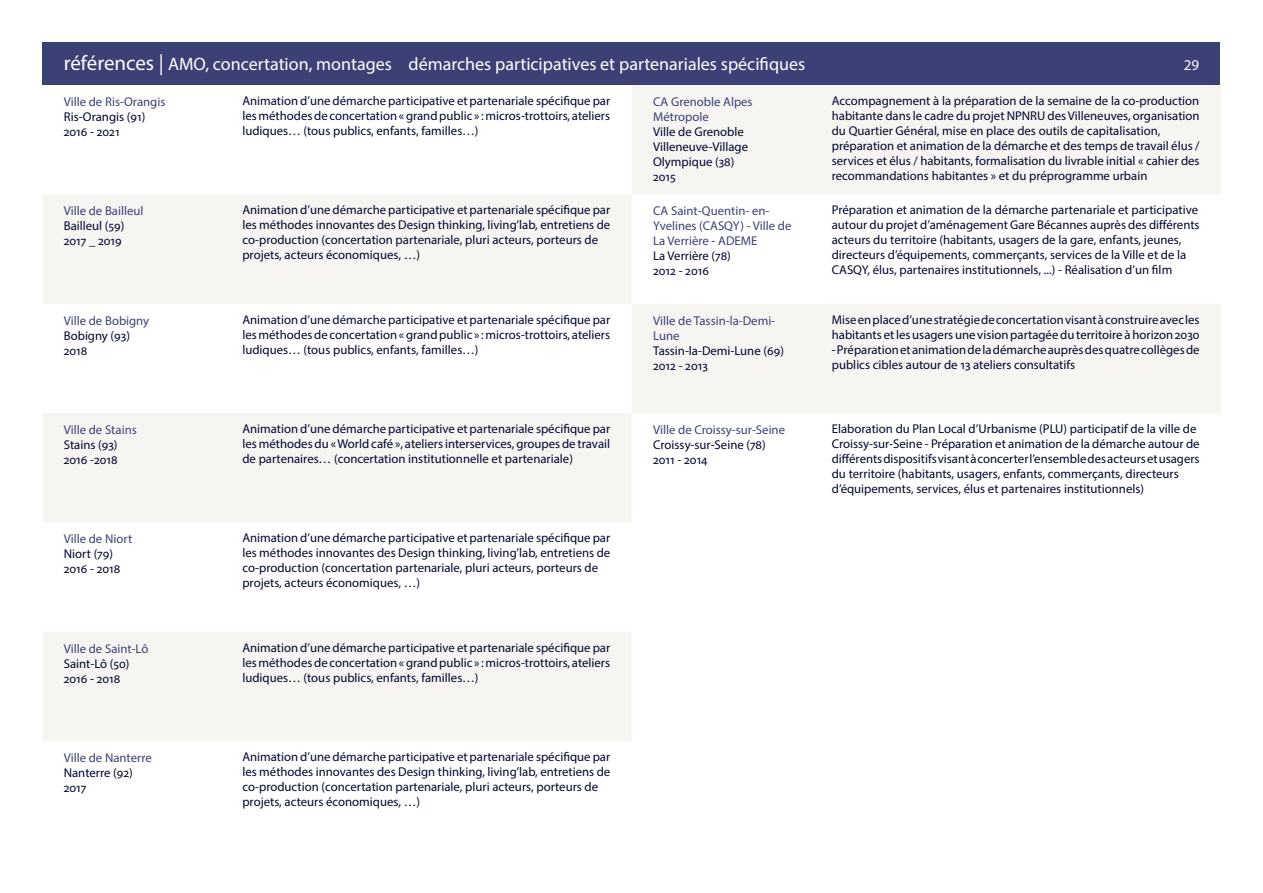
<style>
.page{position:relative;width:1263px;height:893px;background:#fff}
.page>*{position:absolute;margin:0;border:0;box-sizing:border-box;transform-origin:0 0}
.t1{font:18px "Myriad Pro";color:#fff}
.t2{font:15px "Myriad Pro";color:#fff}
.paragraphe_références{font:12.75px/15px "Myriad Pro";color:#00072d}
.paragraphe_tableau_références_-_colonne_{font:12.75px/15px "Myriad Pro";color:#00072d}
.paragraphe_tableau_références_-_colonne_-2{font:12.75px/15px "Myriad Pro";color:#3b4175}
.s1{font-size:21px}
.s2{color:#3b4175}
.s3{color:#00072d}
</style>
<div class="page">
<div style="left:43px;top:43px;width:1177px;height:42px;background:#3b4175"></div>
<svg style="left:43px;top:195px;width:588px;height:546px;fill:#f7f5f2"></svg>
<svg style="left:632px;top:85px;width:589px;height:328px;fill:#f7f5f2"></svg>
<div style="left:632px;top:194px;width:191px;height:110px;background:#fff"></div>
<h1 class="t1" style="left:64px;top:53px;width:743px"><span class="s1">références |</span> AMO, concertation, montages → démarches participatives et partenariales spécifiques</h1>
<p class="paragraphe_tableau_références_-_colonne_" style="left:64px;top:94px;width:103px"><span class="s2">Ville de Ris-Orangis<br></span>Ris-Orangis (91)<br>2016 - 2021</p>
<p class="paragraphe_références" style="left:242px;top:93px;width:369px;text-align:justify">Animation d’une démarche participative et partenariale spécifique par les méthodes de concertation « grand public » : micros-trottoirs, ateliers ludiques… (tous publics, enfants, familles…)</p>
<p class="t2" style="left:1184px;top:55px;width:17px">29</p>
<p class="paragraphe_tableau_références_-_colonne_" style="left:653px;top:94px;width:101px"><span class="s2">CA Grenoble Alpes<br>Métropole<br></span>Ville de Grenoble<br>Villeneuve-Village<br>Olympique (38)<br>2015</p>
<p class="paragraphe_références" style="left:832px;top:93px;width:369px">Accompagnement à la préparation de la semaine de la co-production habitante dans le cadre du projet NPNRU des Villeneuves, organisation du Quartier Général, mise en place des outils de capitalisation, préparation et animation de la démarche et des temps de travail élus / services et élus / habitants, formalisation du livrable initial « cahier des recommandations habitantes » et du préprogramme urbain</p>
<p class="paragraphe_tableau_références_-_colonne_-2" style="left:653px;top:203px;width:140px">CA Saint-Quentin- en-<br>Yvelines (CASQY) - Ville de<br>La Verrière - ADEME<br><span class="s3">La Verrière (78)<br>2012 - 2016</span></p>
<p class="paragraphe_références" style="left:832px;top:202px;width:369px">Préparation et animation de la démarche partenariale et participative autour du projet d’aménagement Gare Bécannes auprès des différents acteurs du territoire (habitants, usagers de la gare, enfants, jeunes, directeurs d’équipements, commerçants, services de la Ville et de la CASQY, élus, partenaires institutionnels, ...) - Réalisation d’un film</p>
<p class="paragraphe_tableau_références_-_colonne_" style="left:653px;top:313px;width:132px"><span class="s2">Ville de Tassin-la-Demi-<br>Lune<br></span>Tassin-la-Demi-Lune (69)<br>2012 - 2013</p>
<p class="paragraphe_références" style="left:832px;top:312px;width:369px">Mise en place d’une stratégie de concertation visant à construire avec les habitants et les usagers une vision partagée du territoire à horizon 2030</p>
<p class="paragraphe_tableau_références_-_colonne_" style="left:64px;top:203px;width:81px"><span class="s2">Ville de Bailleul<br></span>Bailleul (59)<br>2017 _ 2019</p>
<p class="paragraphe_références" style="left:242px;top:202px;width:369px">Animation d’une démarche participative et partenariale spécifique par les méthodes innovantes des Design thinking, living’lab, entretiens de co-production (concertation partenariale, pluri acteurs, porteurs de projets, acteurs économiques, …)</p>
<p class="paragraphe_tableau_références_-_colonne_" style="left:64px;top:313px;width:87px"><span class="s2">Ville de Bobigny<br></span>Bobigny (93)<br>2018</p>
<p class="paragraphe_références" style="left:242px;top:312px;width:369px;text-align:justify">Animation d’une démarche participative et partenariale spécifique par les méthodes de concertation « grand public » : micros-trottoirs, ateliers ludiques… (tous publics, enfants, familles…)</p>
<p class="paragraphe_références" style="left:832px;top:342px;width:369px">- Préparation et animation de la démarche auprès des quatre collèges de publics cibles autour de 13 ateliers consultatifs</p>
<p class="paragraphe_tableau_références_-_colonne_-2" style="left:64px;top:422px;width:75px">Ville de Stains<br><span class="s3">Stains (93)</span></p>
<p class="paragraphe_tableau_références_-_colonne_" style="left:64px;top:452px;width:55px">2016 -2018</p>
<p class="paragraphe_références" style="left:242px;top:421px;width:369px;text-align:justify">Animation d’une démarche participative et partenariale spécifique par les méthodes du « World café », ateliers interservices, groupes de travail de partenaires… (concertation institutionnelle et partenariale)</p>
<p class="paragraphe_tableau_références_-_colonne_" style="left:64px;top:531px;width:70px"><span class="s2">Ville de Niort<br></span>Niort (79)<br>2016 - 2018</p>
<p class="paragraphe_références" style="left:242px;top:530px;width:369px">Animation d’une démarche participative et partenariale spécifique par les méthodes innovantes des Design thinking, living’lab, entretiens de co-production (concertation partenariale, pluri acteurs, porteurs de projets, acteurs économiques, …)</p>
<p class="paragraphe_tableau_références_-_colonne_" style="left:64px;top:641px;width:86px"><span class="s2">Ville de Saint-Lô<br></span>Saint-Lô (50)<br>2016 - 2018</p>
<p class="paragraphe_références" style="left:242px;top:640px;width:369px;text-align:justify">Animation d’une démarche participative et partenariale spécifique par les méthodes de concertation « grand public » : micros-trottoirs, ateliers ludiques… (tous publics, enfants, familles…)</p>
<p class="paragraphe_tableau_références_-_colonne_" style="left:64px;top:750px;width:90px"><span class="s2">Ville de Nanterre<br></span>Nanterre (92)<br>2017</p>
<p class="paragraphe_références" style="left:242px;top:749px;width:369px">Animation d’une démarche participative et partenariale spécifique par les méthodes innovantes des Design thinking, living’lab, entretiens de co-production (concertation partenariale, pluri acteurs, porteurs de projets, acteurs économiques, …)</p>
<p class="paragraphe_tableau_références_-_colonne_" style="left:653px;top:422px;width:133px"><span class="s2">Ville de Croissy-sur-Seine<br></span>Croissy-sur-Seine (78)<br>2011 - 2014</p>
<p class="paragraphe_références" style="left:832px;top:421px;width:369px">Elaboration du Plan Local d’Urbanisme (PLU) participatif de la ville de Croissy-sur-Seine - Préparation et animation de la démarche autour de différents dispositifs visant à concerter l’ensemble des acteurs et usagers du territoire (habitants, usagers, enfants, commerçants, directeurs d’équipements, services, élus et partenaires institutionnels)</p>
</div>
